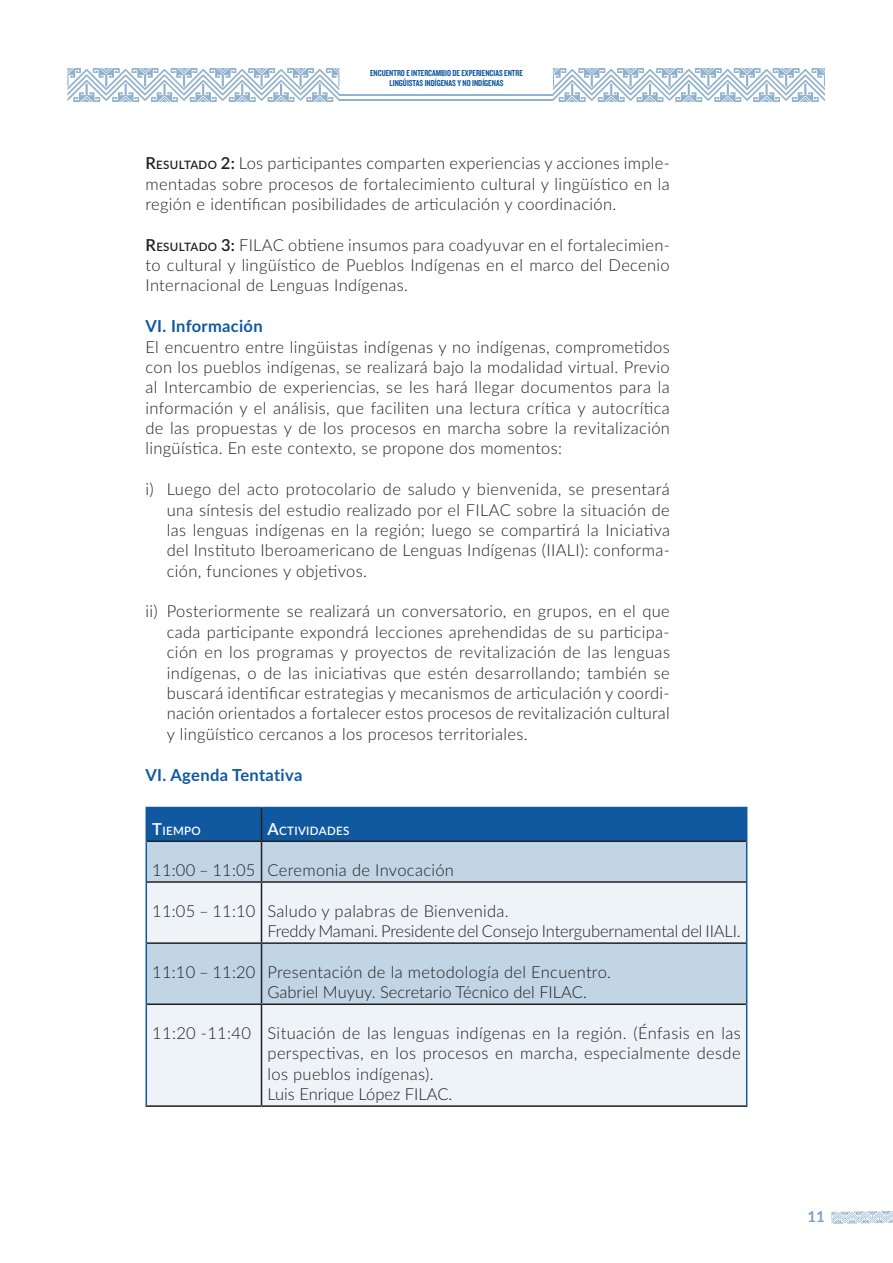
<style>
.page{position:relative;width:893px;height:1263px;background:#fff}
.page>*{position:absolute;margin:0;border:0;box-sizing:border-box;transform-origin:0 0}
.t1{font:300 16.5px/20.4px "Lato";letter-spacing:.02em;color:#231f20;text-align:justify}
.t2{font:300 16.5px/20.4px "Lato";letter-spacing:-.01em;color:#231f20}
.t3{font:700 16.5px "Lato";letter-spacing:.02em;color:#1059a1}
.t4{font:700 15px "Lato";color:#7aa1c6}
.t5{font:600 11.55px "Lato";letter-spacing:.03em;color:#fff}
.t6{font:9px/10.5px "Knockout HTF49 Liteweight";color:#1059a1;text-align:center}
.s1{font-weight:600}
.s2{font-weight:600;font-size:11.55px}
.s3{font-size:16.5px}
</style>
<div class="page">
<svg style="left:67px;top:68px;width:272px;height:34px"></svg>
<svg style="left:553px;top:68px;width:272px;height:34px"></svg>
<hr style="left:339px;top:99px;width:214px;height:2px;background:#91b2cf">
<hr style="left:339px;top:94px;width:214px;height:1px;background:#91b2cf">
<svg style="left:831px;top:1211px;width:62px;height:13px"></svg>
<div style="left:147px;top:808px;width:599px;height:32px;background:#1059a1"></div>
<div style="left:147px;top:842px;width:599px;height:39px;background:#c1d5e5"></div>
<svg style="left:147px;top:883px;width:599px;height:222px;background:#e0eaf1"></svg>
<hr style="left:146px;top:807px;width:115px;height:1px;background:#1059a1">
<hr style="left:146px;top:808px;width:1px;height:33px;background:#1059a1">
<hr style="left:261px;top:807px;width:486px;height:1px;background:#1059a1">
<hr style="left:746px;top:808px;width:1px;height:33px;background:#1059a1">
<hr style="left:146px;top:841px;width:1px;height:41px;background:#1059a1">
<hr style="left:746px;top:841px;width:1px;height:41px;background:#1059a1">
<hr style="left:146px;top:882px;width:1px;height:61px;background:#1059a1">
<hr style="left:746px;top:882px;width:1px;height:61px;background:#1059a1">
<hr style="left:146px;top:943px;width:1px;height:61px;background:#1059a1">
<hr style="left:746px;top:943px;width:1px;height:61px;background:#1059a1">
<hr style="left:146px;top:1004px;width:1px;height:101px;background:#1059a1">
<hr style="left:746px;top:1004px;width:1px;height:101px;background:#1059a1">
<hr style="left:261px;top:808px;width:1px;height:32px;background:#231f20">
<hr style="left:147px;top:840px;width:114px;height:2px;background:#231f20">
<hr style="left:261px;top:840px;width:485px;height:2px;background:#231f20">
<hr style="left:261px;top:842px;width:1px;height:39px;background:#231f20">
<hr style="left:147px;top:881px;width:114px;height:2px;background:#231f20">
<hr style="left:261px;top:881px;width:485px;height:2px;background:#231f20">
<hr style="left:261px;top:883px;width:1px;height:59px;background:#231f20">
<hr style="left:147px;top:942px;width:114px;height:2px;background:#231f20">
<hr style="left:261px;top:942px;width:485px;height:2px;background:#231f20">
<hr style="left:261px;top:944px;width:1px;height:59px;background:#231f20">
<hr style="left:147px;top:1003px;width:114px;height:2px;background:#231f20">
<hr style="left:261px;top:1003px;width:485px;height:2px;background:#231f20">
<hr style="left:261px;top:1005px;width:1px;height:100px;background:#231f20">
<hr style="left:146px;top:1105px;width:115px;height:2px;background:#231f20">
<hr style="left:261px;top:1105px;width:486px;height:2px;background:#231f20">
<p class="t6" style="left:370px;top:68px;width:154px">ENCUENTRO E INTERCAMBIO DE EXPERIENCIAS ENTRE<br>LINGÜISTAS INDÍGENAS Y NO INDÍGENAS</p>
<p class="t1" style="left:146px;top:152px;width:526px"><span class="s1">R</span><span class="s2">ESULTADO</span> <span class="s1">2:</span> Los participantes comparten experiencias y acciones imple&shy;mentadas sobre procesos de fortalecimiento cultural y lingüístico en la región e identifican posibilidades de articulación y coordinación.</p>
<p class="t1" style="left:146px;top:234px;width:526px"><span class="s1">R</span><span class="s2">ESULTADO</span> <span class="s1">3:</span> FILAC obtiene insumos para coadyuvar en el fortalecimien&shy;to cultural y lingüístico de Pueblos Indígenas en el marco del Decenio Internacional de Lenguas Indígenas.</p>
<p class="t3" style="left:146px;top:314px;width:119px">VI. Información</p>
<p class="t1" style="left:146px;top:336px;width:526px">El encuentro entre lingüistas indígenas y no indígenas, comprometidos con los pueblos indígenas, se realizará bajo la modalidad virtual. Previo al Intercambio de experiencias, se les hará llegar documentos para la información y el análisis, que faciliten una lectura crítica y autocrítica de las propuestas y de los procesos en marcha sobre la revitalización lingüística. En este contexto, se propone dos momentos:</p>
<p class="t1" style="left:167px;top:478px;width:505px;text-indent:-21px">i) Luego del acto protocolario de saludo y bienvenida, se presentará una síntesis del estudio realizado por el FILAC sobre la situación de las lenguas indígenas en la región; luego se compartirá la Iniciativa del Instituto Iberoamericano de Lenguas Indígenas (IIALI): conforma&shy;ción, funciones y objetivos.</p>
<p class="t1" style="left:167px;top:601px;width:505px;text-indent:-21px">ii) Posteriormente se realizará un conversatorio, en grupos, en el que cada participante expondrá lecciones aprehendidas de su participa&shy;ción en los programas y proyectos de revitalización de las lenguas indígenas, o de las iniciativas que estén desarrollando; también se buscará identificar estrategias y mecanismos de articulación y coordi&shy;nación orientados a fortalecer estos procesos de revitalización cultural y lingüístico cercanos a los procesos territoriales.</p>
<p class="t3" style="left:146px;top:762px;width:158px">VI. Agenda Tentativa</p>
<p class="t5" style="left:152px;top:823px;width:50px"><span class="s3">T</span>IEMPO</p>
<p class="t5" style="left:267px;top:823px;width:83px"><span class="s3">A</span>CTIVIDADES</p>
<p class="t1" style="left:152px;top:859px;width:303px">11:00 – 11:05 Ceremonia de Invocación</p>
<p class="t2" style="left:268px;top:900px;width:475px;text-indent:-115px">11:05 – 11:10 Saludo y palabras de Bienvenida.<br>Freddy Mamani. Presidente del Consejo Intergubernamental del IIALI.</p>
<p class="t1" style="left:268px;top:961px;width:345px;text-indent:-115px">11:10 – 11:20 Presentación de la metodología del Encuentro.<br>Gabriel Muyuy. Secretario Técnico del FILAC.</p>
<p class="t1" style="left:268px;top:1022px;width:475px;text-align:left;text-indent:-115px">11:20 -11:40 Situación de las lenguas indígenas en la región. (Énfasis en las perspectivas, en los procesos en marcha, especialmente desde los pueblos indígenas).<br>Luis Enrique López FILAC.</p>
<p class="t4" style="left:807px;top:1206px;width:19px">11</p>
</div>
